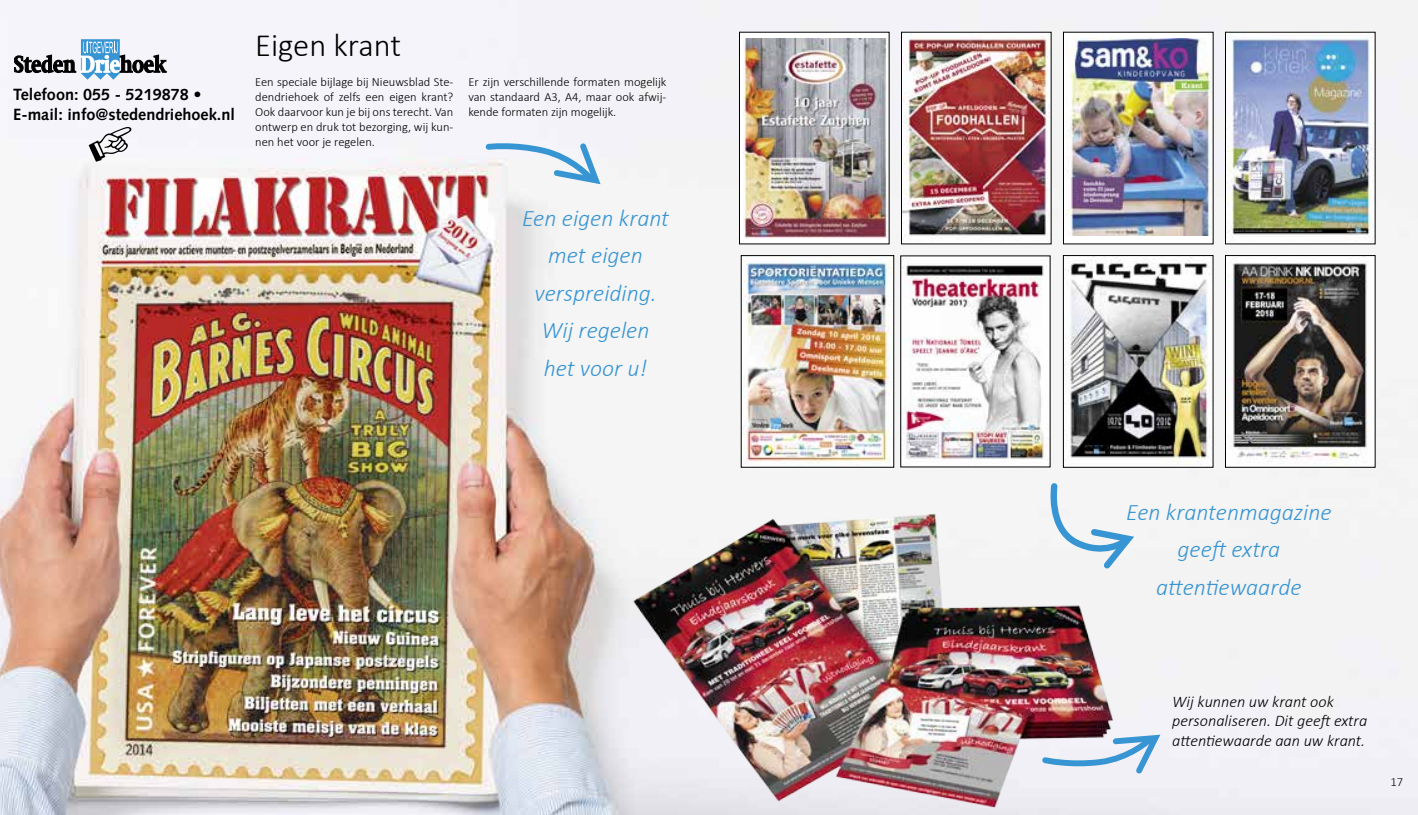
<style>
.page{position:relative;width:1418px;height:815px;background:#fff}
.page>*{position:absolute;margin:0;border:0;box-sizing:border-box;transform-origin:0 0}
.t1{font:300 32.5px "Calibri";color:#000}
.t2{font:italic 300 23.75px/37.5px "Calibri";color:#3895d3;text-align:center}
.t3{font:italic 300 16.25px/19.5px "Calibri";color:#000}
.t4{font:700 16.25px/19.5px "Syntax";color:#000}
.t5{font:300 12.5px/15px "Calibri";color:#000;text-align:justify}
</style>
<div class="page">
<img style="left:0;top:0;width:1417px;height:815px">
<img style="left:902px;top:258px;width:146px;height:187px">
<img style="left:1227px;top:34px;width:146px;height:207px">
<div style="left:739px;top:32px;width:150px;height:212px;background:#fff"></div>
<img style="left:744px;top:38px;width:143px;height:200px">
<img style="left:903px;top:34px;width:146px;height:208px">
<div style="left:1063px;top:32px;width:150px;height:212px;background:#fff"></div>
<img style="left:1065px;top:38px;width:146px;height:198px">
<img style="left:607px;top:445px;width:544px;height:370px">
<img style="left:1065px;top:257px;width:146px;height:208px">
<div style="left:1063px;top:255px;width:150px;height:213px;border:1px solid #000"></div>
<img style="left:743px;top:257px;width:149px;height:209px">
<img style="left:1227px;top:257px;width:146px;height:209px">
<div style="left:1225px;top:255px;width:150px;height:213px;border:1px solid #000"></div>
<svg style="left:482px;top:137px;width:123px;height:51px"></svg>
<svg style="left:1039px;top:731px;width:126px;height:47px"></svg>
<svg style="left:1047px;top:480px;width:92px;height:94px"></svg>
<svg style="left:89px;top:127px;width:43px;height:35px"></svg>
<svg style="left:14px;top:39px;width:152px;height:41px"></svg>
<h3 class="t4" style="left:13px;top:85px;width:223px">Telefoon: 055 - 5219878 •<br>E-mail: info@stedendriehoek.nl</h3>
<h1 class="t1" style="left:255px;top:25px;width:147px">Eigen krant</h1>
<p class="t5" style="left:255px;top:74px;width:200px">Een speciale bijlage bij Nieuwsblad Ste&shy;dendriehoek of zelfs een eigen krant?<br>Ook daarvoor kun je bij ons terecht. Van ontwerp en druk tot bezorging, wij kun&shy;nen het voor je regelen.</p>
<p class="t5" style="left:468px;top:74px;width:200px">Er zijn verschillende formaten mogelijk van standaard A3, A4, maar ook afwij&shy;kende formaten zijn mogelijk.</p>
<h2 class="t2" style="left:522px;top:199px;width:148px">Een eigen krant met eigen verspreiding.<br>Wij regelen<br>het voor u!</h2>
<h2 class="t2" style="left:1126px;top:493px;width:207px">Een krantenmagazine geeft extra attentiewaarde</h2>
<h3 class="t3" style="left:1172px;top:691px;width:197px">Wij kunnen uw krant ook personaliseren. Dit geeft extra attentiewaarde aan uw krant.</h3>
<p class="t5" style="left:1390px;top:774px;width:14px">17</p>
<p class="t5" style="left:1390px;top:776px;width:14px">17</p>
</div>
